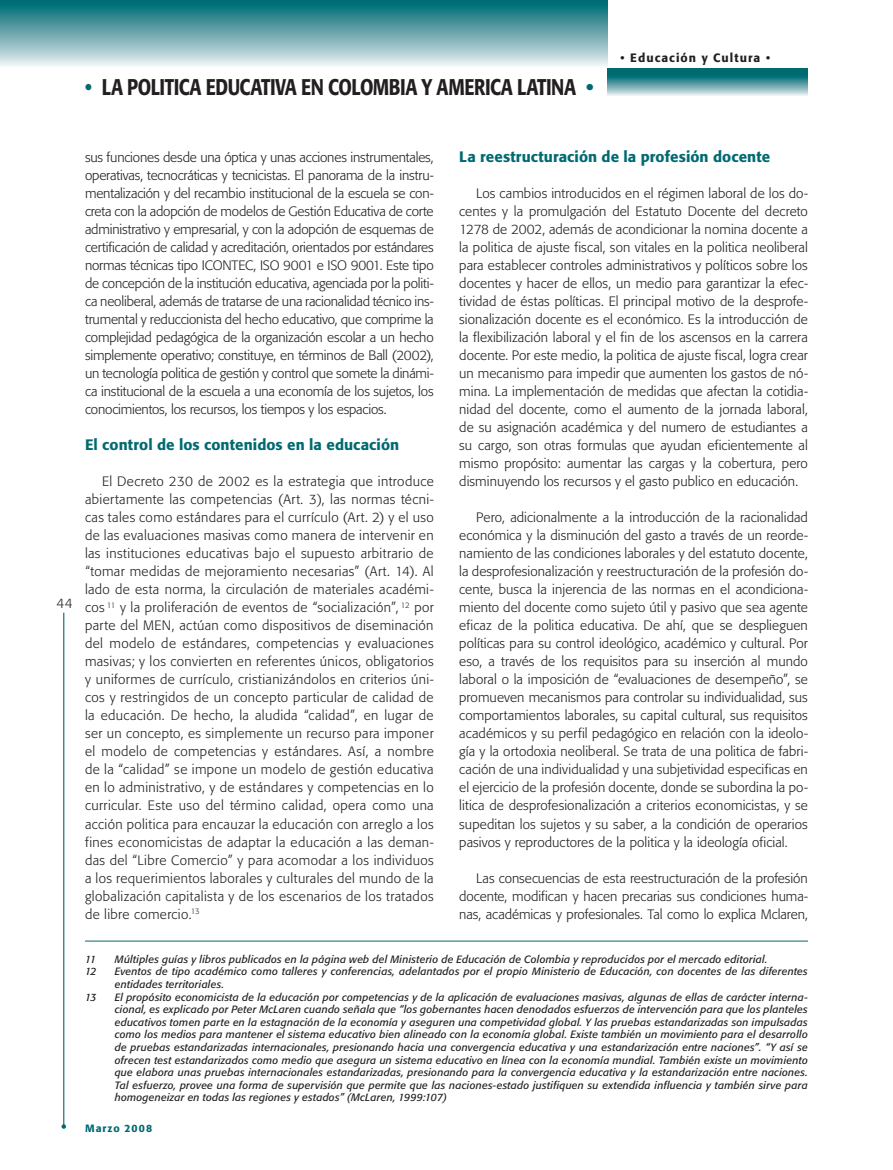
<style>
.page{position:relative;width:893px;height:1170px;background:#fff}
.page>*{position:absolute;margin:0;border:0;box-sizing:border-box;transform-origin:0 0}
.t1{font:500 22.5px "Formata";letter-spacing:-.025em;color:#231f20;scale:.8 1}
.t2{font:500 15px "Formata";letter-spacing:.005em;color:#006a71}
.t3{font:300 13.5px/18px "Formata";letter-spacing:.005em;color:#231f20;text-align:justify}
.t4{font:500 12px "Formata";letter-spacing:.085em;color:#231f20}
.t5{font:italic 10.5px/12.6px "Formata";letter-spacing:.02em;color:#231f20}
.t6{font:500 10.5px "Formata";letter-spacing:.095em;color:#006a71}
.s1{color:#006a71}
</style>
<div class="page">
<div style="left:0;top:0;width:608px;height:68px;background:linear-gradient(to bottom,#00646d,#eef1f3)"></div>
<svg style="left:608px;top:68px;width:200px;height:28px;background:#53999f"></svg>
<hr style="left:63px;top:612px;width:1px;height:514px;background:#006a71">
<svg style="left:62px;top:1124px;width:4px;height:4px"></svg>
<hr style="left:85px;top:940px;width:723px;height:1px;background:#006a71">
<h1 class="t1" style="left:85px;top:73px;width:637px"><span class="s1">•</span> LA POLITICA EDUCATIVA EN COLOMBIA Y AMERICA LATINA <span class="s1">•</span></h1>
<p class="t4" style="left:620px;top:50px;width:151px">• Educación y Cultura •</p>
<p class="t3" style="left:57px;top:594px;width:9px">44</p>
<p class="t3" style="left:85px;top:148px;width:350px">sus funciones desde una óptica y unas acciones instrumentales, operativas, tecnocráticas y tecnicistas. El panorama de la instru&shy;mentalización y del recambio institucional de la escuela se con&shy;creta con la adopción de modelos de Gestión Educativa de corte administrativo y empresarial, y con la adopción de esquemas de certificación de calidad y acreditación, orientados por estándares normas técnicas tipo ICONTEC, ISO 9001 e ISO 9001. Este tipo de concepción de la institución educativa, agenciada por la politi&shy;ca neoliberal, además de tratarse de una racionalidad técnico ins&shy;trumental y reduccionista del hecho educativo, que comprime la complejidad pedagógica de la organización escolar a un hecho simplemente operativo; constituye, en términos de Ball (2002), un tecnología politica de gestión y control que somete la dinámi&shy;ca institucional de la escuela a una economía de los sujetos, los conocimientos, los recursos, los tiempos y los espacios.</p>
<p class="t2" style="left:85px;top:435px;width:316px">El control de los contenidos en la educación</p>
<p class="t3" style="left:85px;top:472px;width:350px;text-indent:17px">El Decreto 230 de 2002 es la estrategia que introduce abiertamente las competencias (Art. 3), las normas técni&shy;cas tales como estándares para el currículo (Art. 2) y el uso de las evaluaciones masivas como manera de intervenir en las instituciones educativas bajo el supuesto arbitrario de “tomar medidas de mejoramiento necesarias” (Art. 14). Al lado de esta norma, la circulación de materiales académi&shy;cos <sup>11</sup> y la proliferación de eventos de “socialización”, <sup>12</sup> por parte del MEN, actúan como dispositivos de diseminación del modelo de estándares, competencias y evaluaciones masivas; y los convierten en referentes únicos, obligatorios y uniformes de currículo, cristianizándolos en criterios úni&shy;cos y restringidos de un concepto particular de calidad de la educación. De hecho, la aludida “calidad”, en lugar de ser un concepto, es simplemente un recurso para imponer el modelo de competencias y estándares. Así, a nombre de la “calidad” se impone un modelo de gestión educativa en lo administrativo, y de estándares y competencias en lo curricular. Este uso del término calidad, opera como una acción politica para encauzar la educación con arreglo a los fines economicistas de adaptar la educación a las deman&shy;das del “Libre Comercio” y para acomodar a los individuos a los requerimientos laborales y culturales del mundo de la globalización capitalista y de los escenarios de los tratados de libre comercio.<sup>13</sup></p>
<p class="t2" style="left:459px;top:147px;width:313px">La reestructuración de la profesión docente</p>
<p class="t3" style="left:459px;top:184px;width:350px;text-indent:17px">Los cambios introducidos en el régimen laboral de los do&shy;centes y la promulgación del Estatuto Docente del decreto 1278 de 2002, además de acondicionar la nomina docente a la politica de ajuste fiscal, son vitales en la politica neoliberal para establecer controles administrativos y políticos sobre los docentes y hacer de ellos, un medio para garantizar la efec&shy;tividad de éstas políticas. El principal motivo de la desprofe&shy;sionalización docente es el económico. Es la introducción de la flexibilización laboral y el fin de los ascensos en la carrera docente. Por este medio, la politica de ajuste fiscal, logra crear un mecanismo para impedir que aumenten los gastos de nó&shy;mina. La implementación de medidas que afectan la cotidia&shy;nidad del docente, como el aumento de la jornada laboral, de su asignación académica y del numero de estudiantes a su cargo, son otras formulas que ayudan eficientemente al mismo propósito: aumentar las cargas y la cobertura, pero disminuyendo los recursos y el gasto publico en educación.</p>
<p class="t3" style="left:459px;top:508px;width:350px;text-indent:17px">Pero, adicionalmente a la introducción de la racionalidad económica y la disminución del gasto a través de un reorde&shy;namiento de las condiciones laborales y del estatuto docente, la desprofesionalización y reestructuración de la profesión do&shy;cente, busca la injerencia de las normas en el acondiciona&shy;miento del docente como sujeto útil y pasivo que sea agente eficaz de la politica educativa. De ahí, que se desplieguen políticas para su control ideológico, académico y cultural. Por eso, a través de los requisitos para su inserción al mundo laboral o la imposición de “evaluaciones de desempeño”, se promueven mecanismos para controlar su individualidad, sus comportamientos laborales, su capital cultural, sus requisitos académicos y su perfil pedagógico en relación con la ideolo&shy;gía y la ortodoxia neoliberal. Se trata de una politica de fabri&shy;cación de una individualidad y una subjetividad especificas en el ejercicio de la profesión docente, donde se subordina la po&shy;litica de desprofesionalización a criterios economicistas, y se supeditan los sujetos y su saber, a la condición de operarios pasivos y reproductores de la politica y la ideología oficial.</p>
<p class="t3" style="left:459px;top:868px;width:350px;text-indent:17px">Las consecuencias de esta reestructuración de la profesión docente, modifican y hacen precarias sus condiciones huma&shy;nas, académicas y profesionales. Tal como lo explica Mclaren,</p>
<p class="t5" style="left:85px;top:952px;width:13px">11</p>
<p class="t5" style="left:115px;top:952px;width:654px">Múltiples guías y libros publicados en la página web del Ministerio de Educación de Colombia y reproducidos por el mercado editorial.</p>
<p class="t5" style="left:85px;top:965px;width:13px">12</p>
<p class="t5" style="left:115px;top:965px;width:694px">Eventos de tipo académico como talleres y conferencias, adelantados por el propio Ministerio de Educación, con docentes de las diferentes entidades territoriales.</p>
<p class="t5" style="left:85px;top:990px;width:13px">13</p>
<p class="t5" style="left:115px;top:990px;width:695px;text-align:justify">El propósito economicista de la educación por competencias y de la aplicación de evaluaciones masivas, algunas de ellas de carácter interna&shy;cional, es explicado por Peter McLaren cuando señala que “los gobernantes hacen denodados esfuerzos de intervención para que los planteles educativos tomen parte en la estagnación de la economía y aseguren una competividad global. Y las pruebas estandarizadas son impulsadas como los medios para mantener el sistema educativo bien alineado con la economía global. Existe también un movimiento para el desarrollo de pruebas estandarizadas internacionales, presionando hacia una convergencia educativa y una estandarización entre naciones”. “Y así se ofrecen test estandarizados como medio que asegura un sistema educativo en línea con la economía mundial. También existe un movimiento que elabora unas pruebas internacionales estandarizadas, presionando para la convergencia educativa y la estandarización entre naciones.<br>Tal esfuerzo, provee una forma de supervisión que permite que las naciones-estado justifiquen su extendida influencia y también sirve para homogeneizar en todas las regiones y estados” (McLaren, 1999:107)</p>
<p class="t6" style="left:85px;top:1121px;width:69px">Marzo 2008</p>
</div>
